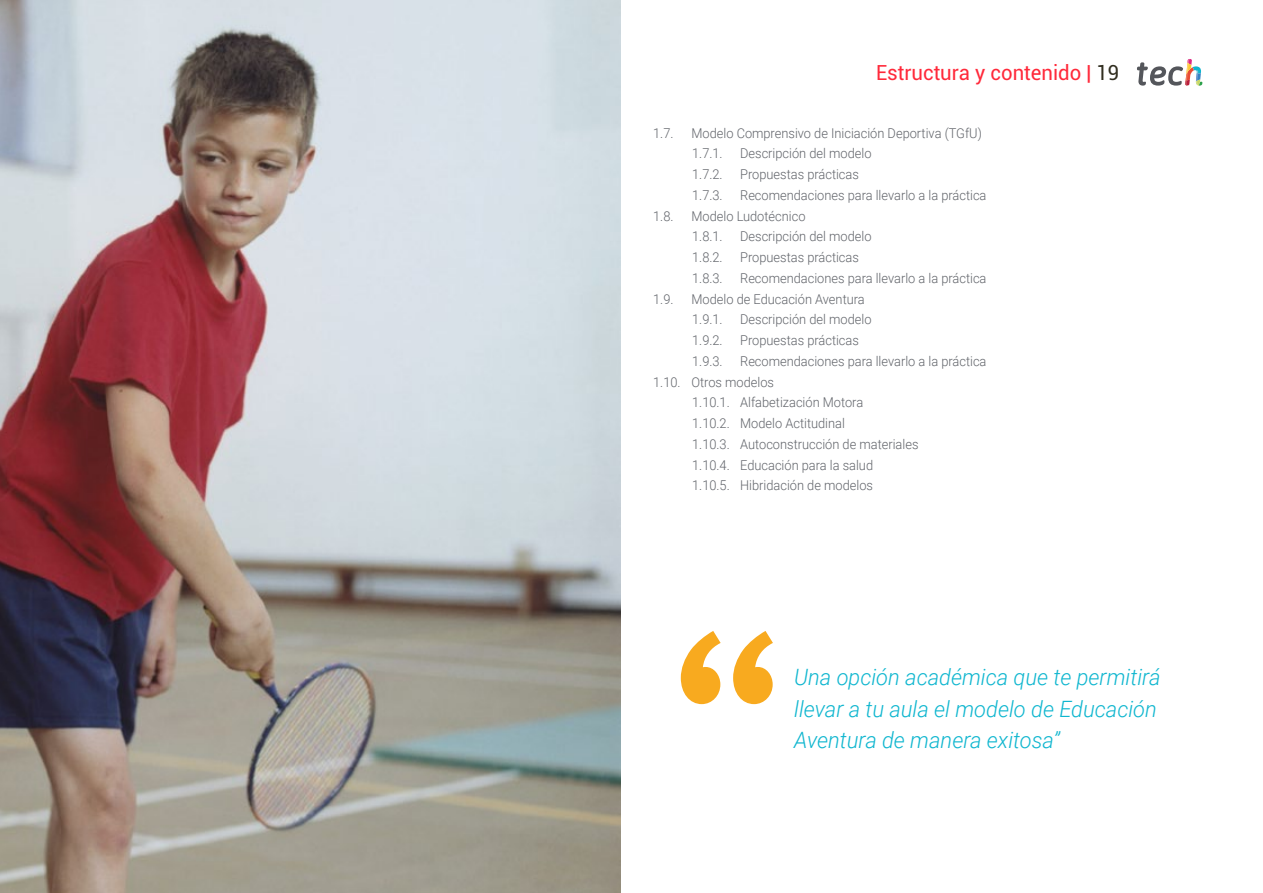
<style>
.page{position:relative;width:1263px;height:893px;background:#fff}
.page>*{position:absolute;margin:0;border:0;box-sizing:border-box;transform-origin:0 0}
.t1{font:italic 300 22.5px/31.5px "Roboto";color:#0fb6cf}
.t2{font:21px "Roboto";color:#ff293a}
.t3{font:300 13.5px/20.7px "Roboto";color:#61646a;scale:.95 1}
.s1{color:#312e20}
</style>
<div class="page">
<img style="left:0;top:0;width:621px;height:893px">
<svg style="left:681px;top:631px;width:92px;height:73px"></svg>
<svg style="left:1137px;top:59px;width:65px;height:27px"></svg>
<h2 class="t2" style="left:876px;top:57px;width:245px">Estructura y contenido | <span class="s1">19</span></h2>
<p class="t3" style="left:653px;top:122px;width:23px">1.7.</p>
<p class="t3" style="left:691px;top:122px;width:307px">Modelo Comprensivo de Iniciación Deportiva (TGfU)<br>1.7.1.</p>
<p class="t3" style="left:740px;top:143px;width:140px">Descripción del modelo</p>
<p class="t3" style="left:692px;top:164px;width:34px">1.7.2.</p>
<p class="t3" style="left:740px;top:164px;width:126px">Propuestas prácticas</p>
<p class="t3" style="left:692px;top:184px;width:34px">1.7.3.</p>
<p class="t3" style="left:740px;top:184px;width:261px">Recomendaciones para llevarlo a la práctica</p>
<p class="t3" style="left:653px;top:205px;width:23px">1.8.</p>
<p class="t3" style="left:691px;top:205px;width:122px">Modelo Ludotécnico<br>1.8.1.</p>
<p class="t3" style="left:740px;top:226px;width:140px">Descripción del modelo</p>
<p class="t3" style="left:692px;top:247px;width:34px">1.8.2.</p>
<p class="t3" style="left:740px;top:247px;width:126px">Propuestas prácticas</p>
<p class="t3" style="left:692px;top:267px;width:34px">1.8.3.</p>
<p class="t3" style="left:740px;top:267px;width:261px">Recomendaciones para llevarlo a la práctica</p>
<p class="t3" style="left:653px;top:288px;width:23px">1.9.</p>
<p class="t3" style="left:691px;top:288px;width:184px">Modelo de Educación Aventura<br>1.9.1.</p>
<p class="t3" style="left:740px;top:309px;width:140px">Descripción del modelo</p>
<p class="t3" style="left:692px;top:330px;width:34px">1.9.2.</p>
<p class="t3" style="left:740px;top:330px;width:126px">Propuestas prácticas</p>
<p class="t3" style="left:692px;top:350px;width:34px">1.9.3.</p>
<p class="t3" style="left:740px;top:350px;width:261px">Recomendaciones para llevarlo a la práctica</p>
<p class="t3" style="left:653px;top:371px;width:129px">1.10. Otros modelos</p>
<p class="t3" style="left:692px;top:392px;width:182px">1.10.1. Alfabetización Motora</p>
<p class="t3" style="left:692px;top:413px;width:162px">1.10.2. Modelo Actitudinal</p>
<p class="t3" style="left:692px;top:433px;width:240px">1.10.3. Autoconstrucción de materiales</p>
<p class="t3" style="left:692px;top:454px;width:192px">1.10.4. Educación para la salud</p>
<p class="t3" style="left:692px;top:475px;width:192px">1.10.5. Hibridación de modelos</p>
<h1 class="t1" style="left:794px;top:661px;width:368px">Una opción académica que te permitirá llevar a tu aula el modelo de Educación<br>Aventura de manera exitosa”</h1>
</div>
